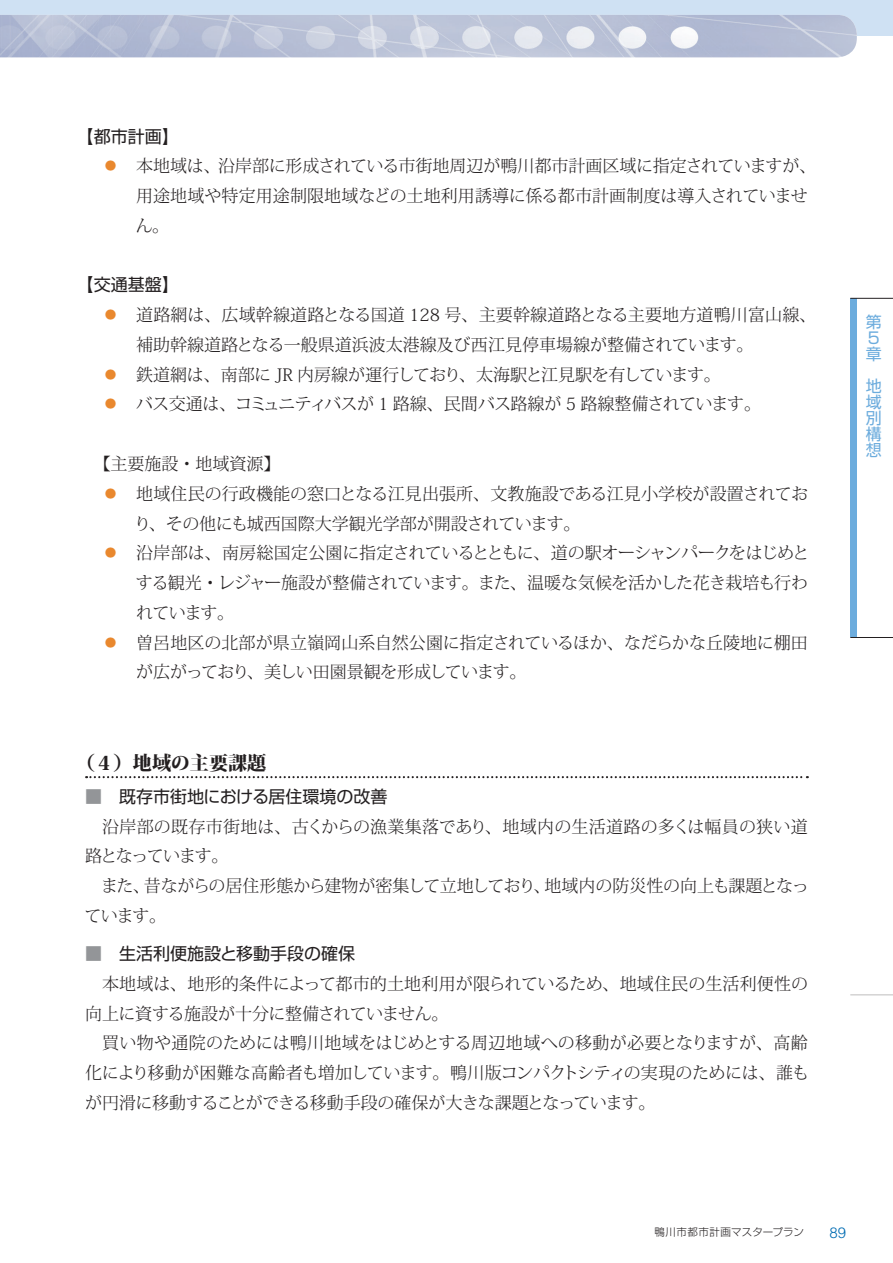
<style>
.page{position:relative;width:893px;height:1263px;background:#fff}
.page>*{position:absolute;margin:0;border:0;box-sizing:border-box;transform-origin:0 0}
.t1{font:800 19.2px "Koz Min Pr 6 N";color:#231f20}
.t2{font:300 16.95px/29.7px "Koz Min Pr 6 N";color:#231f20}
.t3{font:300 16.95px "Koz Min Pr 6 N";letter-spacing:-.04em;color:#231f20}
.t4{font:16.95px "Shin Go Pr 6 N";color:#231f20}
.t5{font:300 16.95px "Koz Min Pr 6 N";letter-spacing:-.025em;color:#231f20}
.t6{font:300 16.95px "Koz Min Pr 6 N";letter-spacing:-.05em;color:#231f20}
.t7{font:15.9px/15.9px "Shin Go Pr 6 N";color:#6cacdd}
.t8{font:300 15px "Helvetica";color:#006cb3}
.t9{font:300 10.5px "Shin Go Pr 6 N";letter-spacing:.03em;color:#231f20}
.s1{color:#e9882e}
.s2{color:#939598}
</style>
<div class="page">
<div style="left:850px;top:298px;width:7px;height:339px;background:#6cacdd"></div>
<hr style="left:850px;top:298px;width:43px;height:1px;background:#231f20">
<hr style="left:850px;top:637px;width:43px;height:1px;background:#231f20">
<div style="left:0;top:0;width:893px;height:36px;background:#cfe1f3"></div>
<img style="left:0;top:15px;width:857px;height:42px">
<svg style="left:86px;top:776px;width:722px;height:2px"></svg>
<hr style="left:850px;top:994px;width:43px;height:1px;background:#231f20">
<p class="t4" style="left:77px;top:122px;width:104px">【都市計画】</p>
<p class="t2" style="left:136px;top:152px;width:682px;text-indent:-34px"><span class="s1">⃝</span> 本地域は、沿岸部に形成されている市街地周辺が鴨川都市計画区域に指定されていますが、用途地域や特定用途制限地域などの土地利用誘導に係る都市計画制度は導入されていません。</p>
<p class="t4" style="left:77px;top:271px;width:104px">【交通基盤】</p>
<p class="t2" style="left:102px;top:300px;width:715px"><span class="s1">⃝</span> 道路網は、広域幹線道路となる国道 128 号、主要幹線道路となる主要地方道鴨川富山線、</p>
<p class="t2" style="left:136px;top:330px;width:619px">補助幹線道路となる一般県道浜波太港線及び西江見停車場線が整備されています。</p>
<p class="t2" style="left:102px;top:360px;width:620px"><span class="s1">⃝</span> 鉄道網は、南部に JR 内房線が運行しており、太海駅と江見駅を有しています。</p>
<p class="t3" style="left:102px;top:395px;width:660px"><span class="s1">⃝</span> バス交通は、コミュニティバスが 1 路線、民間バス路線が 5 路線整備されています。</p>
<p class="t2" style="left:94px;top:449px;width:188px">【主要施設・地域資源】</p>
<p class="t2" style="left:102px;top:479px;width:707px"><span class="s1">⃝</span> 地域住民の行政機能の窓口となる江見出張所、文教施設である江見小学校が設置されてお</p>
<p class="t2" style="left:134px;top:509px;width:448px">り、その他にも城西国際大学観光学部が開設されています。</p>
<p class="t5" style="left:102px;top:543px;width:709px"><span class="s1">⃝</span> 沿岸部は、南房総国定公園に指定されているとともに、道の駅オーシャンパークをはじめと</p>
<p class="t3" style="left:136px;top:573px;width:674px">する観光・レジャー施設が整備されています。また、温暖な気候を活かした花き栽培も行わ</p>
<p class="t2" style="left:136px;top:598px;width:100px">れています。</p>
<p class="t2" style="left:102px;top:628px;width:707px"><span class="s1">⃝</span> 曽呂地区の北部が県立嶺岡山系自然公園に指定されているほか、なだらかな丘陵地に棚田</p>
<p class="t6" style="left:136px;top:663px;width:392px">が広がっており、美しい田園景観を形成しています。</p>
<p class="t1" style="left:76px;top:752px;width:192px">（４）地域の主要課題</p>
<p class="t4" style="left:85px;top:782px;width:304px"><span class="s2">■</span>　既存市街地における居住環境の改善</p>
<p class="t2" style="left:85px;top:812px;width:724px;text-indent:17px">沿岸部の既存市街地は、古くからの漁業集落であり、地域内の生活道路の多くは幅員の狭い道路となっています。</p>
<p class="t2" style="left:84px;top:871px;width:726px;text-indent:17px">また、昔ながらの居住形態から建物が密集して立地しており、地域内の防災性の向上も課題となっています。</p>
<p class="t4" style="left:85px;top:940px;width:272px"><span class="s2">■</span>　生活利便施設と移動手段の確保</p>
<p class="t2" style="left:85px;top:969px;width:725px;text-indent:17px">本地域は、地形的条件によって都市的土地利用が限られているため、地域住民の生活利便性の向上に資する施設が十分に整備されていません。</p>
<p class="t2" style="left:85px;top:1029px;width:726px;text-align:justify;text-indent:17px">買い物や通院のためには鴨川地域をはじめとする周辺地域への移動が必要となりますが、高齢化により移動が困難な高齢者も増加しています。鴨川版コンパクトシティの実現のためには、誰もが円滑に移動することができる移動手段の確保が大きな課題となっています。</p>
<p class="t7" style="left:866px;top:313px;width:17px">第<br>５章</p>
<p class="t7" style="left:866px;top:377px;width:17px;text-align:justify">地域別構想</p>
<p class="t9" style="left:655px;top:1224px;width:151px">鴨川市都市計画マスタープラン</p>
<p class="t8" style="left:829px;top:1223px;width:18px">89</p>
</div>
